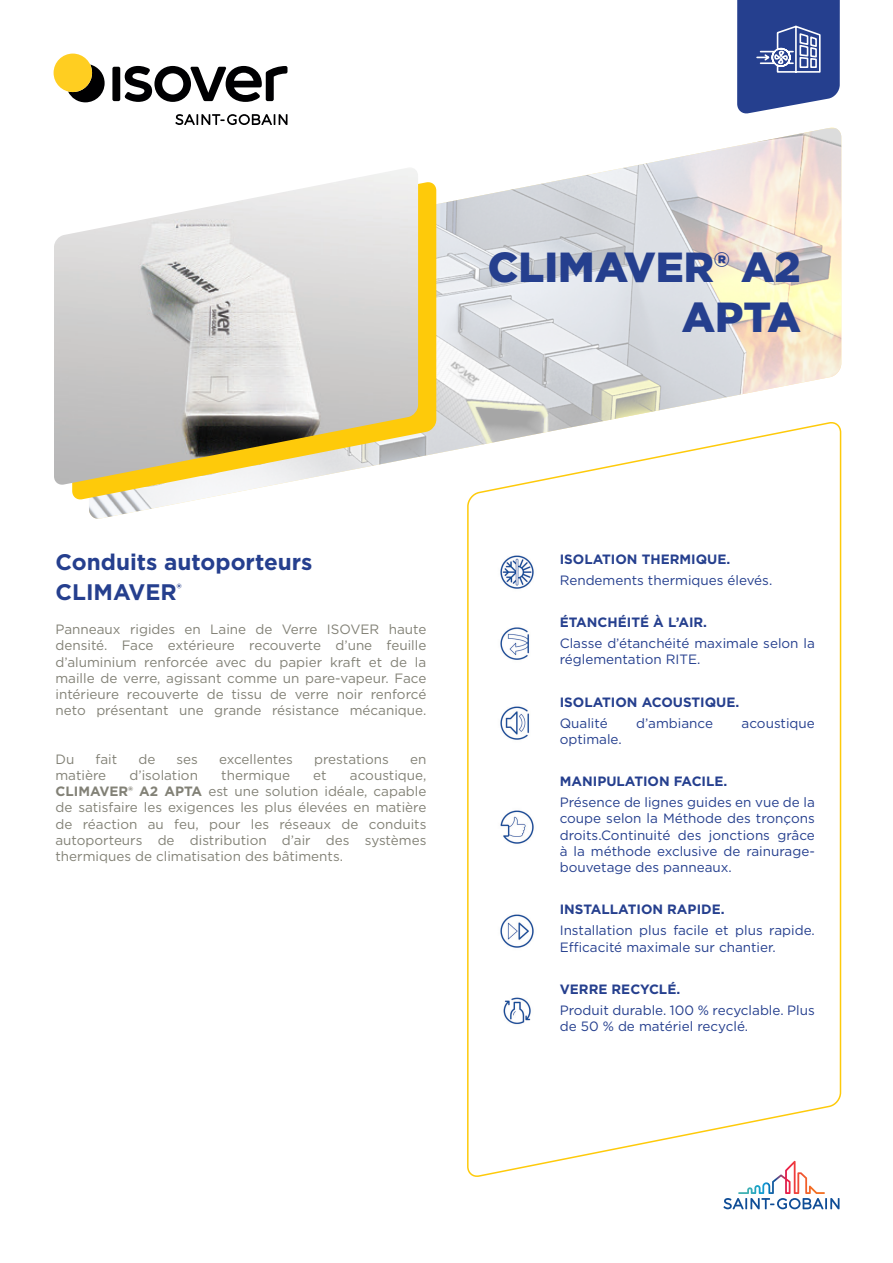
<style>
.page{position:relative;width:893px;height:1263px;background:#fff}
.page>*{position:absolute;margin:0;border:0;box-sizing:border-box;transform-origin:0 0}
.A-Product_Name{font:900 42px/50.4px "Gotham";color:#253f8e;text-align:right}
.I-International_Shor{font:700 22.5px/30px "Gotham";color:#253f8e}
.A-Product_Descriptio{font:13.5px/16.2px "Gotham";color:#828176;text-align:justify}
.level_4_text{font:13.5px/16.2px "Gotham";color:#253f8e;text-align:justify}
.level_5_text{font:13.5px/16.2px "Gotham";color:#253f8e}
.level_6_text{font:13.5px/16.2px "Gotham";color:#253f8e}
.level_2_text{font:13.5px/16.2px "Gotham";color:#253f8e}
.level_3_text{font:13.5px "Gotham";color:#253f8e}
.level_1_text{font:13.5px "Gotham";color:#253f8e}
.level_3_header{font:700 13.5px "Gotham";color:#253f8e}
.level_1_header{font:700 13.5px "Gotham";color:#253f8e}
.level_4_header{font:700 13.5px "Gotham";color:#253f8e}
.level_5_header{font:700 13.5px "Gotham";color:#253f8e}
.level_2_header{font:700 13.5px "Gotham";color:#253f8e}
.level_6_header{font:700 13.5px "Gotham";color:#253f8e}
.s1{font-weight:700}
</style>
<div class="page">
<svg style="left:723px;top:1177px;width:116px;height:32px"></svg>
<svg style="left:175px;top:114px;width:112px;height:11px"></svg>
<svg style="left:68px;top:65px;width:37px;height:37px"></svg>
<div style="left:112px;top:67px;width:8px;height:34px;background:#000002;border-radius:2px"></div>
<svg style="left:124px;top:66px;width:163px;height:36px"></svg>
<div style="left:54px;top:54px;width:38px;height:38px;background:#ffce21;border-radius:50%"></div>
<svg style="left:737px;top:0;width:103px;height:114px;background:#465c9f"></svg>
<img style="left:89px;top:128px;width:752px;height:391px">
<svg style="left:466px;top:422px;width:376px;height:755px"></svg>
<img style="left:496px;top:551px;width:43px;height:42px">
<img style="left:496px;top:622px;width:43px;height:43px">
<img style="left:496px;top:702px;width:43px;height:42px">
<img style="left:496px;top:805px;width:43px;height:43px">
<img style="left:496px;top:909px;width:43px;height:43px">
<img style="left:496px;top:989px;width:43px;height:42px">
<svg style="left:72px;top:181px;width:364px;height:319px"></svg>
<img style="left:54px;top:167px;width:364px;height:319px">
<p class="A-Product_Name" style="left:488px;top:241px;width:314px">CLIMAVER® A2<br>APTA</p>
<p class="I-International_Shor" style="left:55px;top:547px;width:259px">Conduits autoporteurs<br>CLIMAVER<sup>®</sup></p>
<p class="A-Product_Descriptio" style="left:55px;top:621px;width:372px">Panneaux rigides en Laine de Verre ISOVER haute densité. Face extérieure recouverte d’une feuille d’aluminium renforcée avec du papier kraft et de la maille de verre, agissant comme un pare-vapeur. Face intérieure recouverte de tissu de verre noir renforcé neto présentant une grande résistance mécanique.</p>
<p class="A-Product_Descriptio" style="left:55px;top:751px;width:20px">Du</p>
<p class="A-Product_Descriptio" style="left:96px;top:751px;width:23px">fait</p>
<p class="A-Product_Descriptio" style="left:138px;top:751px;width:18px">de</p>
<p class="A-Product_Descriptio" style="left:177px;top:751px;width:23px">ses</p>
<p class="A-Product_Descriptio" style="left:219px;top:751px;width:75px">excellentes</p>
<p class="A-Product_Descriptio" style="left:314px;top:751px;width:76px">prestations</p>
<p class="A-Product_Descriptio" style="left:410px;top:751px;width:18px">en</p>
<p class="A-Product_Descriptio" style="left:55px;top:767px;width:52px">matière</p>
<p class="A-Product_Descriptio" style="left:129px;top:767px;width:70px">d’isolation</p>
<p class="A-Product_Descriptio" style="left:221px;top:767px;width:70px">thermique</p>
<p class="A-Product_Descriptio" style="left:313px;top:767px;width:15px">et</p>
<p class="A-Product_Descriptio" style="left:55px;top:767px;width:372px;text-indent:294px">acoustique, <span class="s1">CLIMAVER® A2 APTA</span> est une solution idéale, capable de satisfaire les exigences les plus élevées en matière de réaction au feu, pour les réseaux de conduits autoporteurs de distribution d’air des systèmes thermiques de climatisation des bâtiments.</p>
<p class="level_1_header" style="left:560px;top:550px;width:172px">ISOLATION THERMIQUE.</p>
<p class="level_1_text" style="left:560px;top:571px;width:214px">Rendements thermiques élevés.</p>
<p class="level_2_header" style="left:560px;top:613px;width:149px">ÉTANCHÉITÉ À L’AIR.</p>
<p class="level_2_text" style="left:560px;top:635px;width:257px">Classe d’étanchéité maximale selon la réglementation RITE.</p>
<p class="level_3_header" style="left:560px;top:693px;width:181px">ISOLATION ACOUSTIQUE.</p>
<p class="level_3_text" style="left:560px;top:714px;width:49px">Qualité</p>
<p class="level_3_text" style="left:636px;top:714px;width:78px">d’ambiance</p>
<p class="level_3_text" style="left:742px;top:714px;width:75px">acoustique</p>
<p class="level_3_text" style="left:560px;top:730px;width:64px">optimale.</p>
<p class="level_4_header" style="left:560px;top:772px;width:169px">MANIPULATION FACILE.</p>
<p class="level_4_text" style="left:560px;top:794px;width:257px">Présence de lignes guides en vue de la coupe selon la Méthode des tronçons droits.Continuité des jonctions grâce à la méthode exclusive de rainurage&shy;bouvetage des panneaux.</p>
<p class="level_5_header" style="left:560px;top:900px;width:166px">INSTALLATION RAPIDE.</p>
<p class="level_5_text" style="left:560px;top:922px;width:257px">Installation plus facile et plus rapide.<br>Efficacité maximale sur chantier.</p>
<p class="level_6_header" style="left:560px;top:980px;width:122px">VERRE RECYCLÉ.</p>
<p class="level_6_text" style="left:560px;top:1002px;width:257px">Produit durable. 100 % recyclable. Plus de 50 % de matériel recyclé.</p>
</div>
